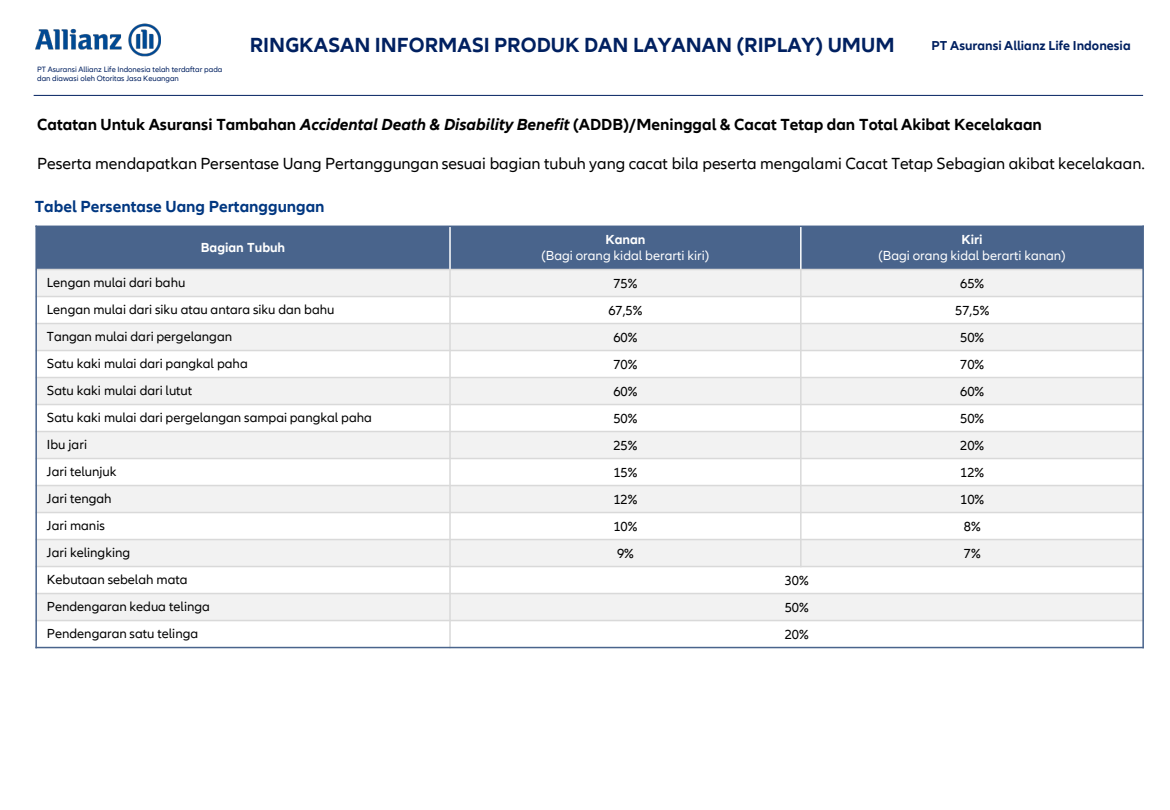
<style>
.page{position:relative;width:1170px;height:810px;background:#fff}
.page>*{position:absolute;margin:0;border:0;box-sizing:border-box;transform-origin:0 0}
.t1{font:700 21px "Allianz Neo";color:#002060}
.t2{font:16.65px "Allianz Neo";color:#000}
.t3{font:700 16.5px "Allianz Neo";color:#000}
.t4{font:700 16.5px "Allianz Neo";color:#003781}
.t5{font:13.5px "Allianz Neo";color:#000}
.t6{font:13.5px "Allianz Neo";color:#fff}
.t7{font:700 13.5px "Allianz Neo";letter-spacing:-.005em;color:#fff}
.t8{font:700 13.35px "Allianz Neo";color:#002060}
.t9{font:7.95px/9.6px "Allianz Neo";color:#002060}
.s1{font-style:italic}
</style>
<div class="page">
<hr style="left:34px;top:95px;width:1109px;height:1px;background:#002060">
<img style="left:36px;top:23px;width:125px;height:73px">
<div style="left:36px;top:226px;width:414px;height:44px;background:#49648c"></div>
<div style="left:450px;top:226px;width:351px;height:44px;background:#49648c"></div>
<div style="left:801px;top:226px;width:342px;height:44px;background:#49648c"></div>
<div style="left:36px;top:270px;width:414px;height:27px;background:#f2f2f2"></div>
<div style="left:450px;top:270px;width:351px;height:27px;background:#f2f2f2"></div>
<div style="left:801px;top:270px;width:342px;height:27px;background:#f2f2f2"></div>
<div style="left:36px;top:324px;width:414px;height:27px;background:#f2f2f2"></div>
<div style="left:450px;top:324px;width:351px;height:27px;background:#f2f2f2"></div>
<div style="left:801px;top:324px;width:342px;height:27px;background:#f2f2f2"></div>
<div style="left:36px;top:378px;width:414px;height:27px;background:#f2f2f2"></div>
<div style="left:450px;top:378px;width:351px;height:27px;background:#f2f2f2"></div>
<div style="left:801px;top:378px;width:342px;height:27px;background:#f2f2f2"></div>
<div style="left:36px;top:432px;width:414px;height:27px;background:#f2f2f2"></div>
<div style="left:450px;top:432px;width:351px;height:27px;background:#f2f2f2"></div>
<div style="left:801px;top:432px;width:342px;height:27px;background:#f2f2f2"></div>
<div style="left:36px;top:486px;width:414px;height:27px;background:#f2f2f2"></div>
<div style="left:450px;top:486px;width:351px;height:27px;background:#f2f2f2"></div>
<div style="left:801px;top:486px;width:342px;height:27px;background:#f2f2f2"></div>
<div style="left:36px;top:540px;width:414px;height:27px;background:#f2f2f2"></div>
<div style="left:450px;top:540px;width:351px;height:27px;background:#f2f2f2"></div>
<div style="left:801px;top:540px;width:342px;height:27px;background:#f2f2f2"></div>
<div style="left:36px;top:594px;width:414px;height:27px;background:#f2f2f2"></div>
<div style="left:450px;top:594px;width:693px;height:27px;background:#f2f2f2"></div>
<hr style="left:449px;top:226px;width:2px;height:44px;background:#fff">
<hr style="left:449px;top:270px;width:2px;height:378px;background:#d9d9d9">
<hr style="left:800px;top:226px;width:2px;height:44px;background:#fff">
<hr style="left:800px;top:270px;width:2px;height:297px;background:#d9d9d9">
<hr style="left:35px;top:269px;width:1109px;height:1px;background:#d9d9d9">
<hr style="left:35px;top:296px;width:1109px;height:1px;background:#d9d9d9">
<hr style="left:35px;top:323px;width:1109px;height:1px;background:#d9d9d9">
<hr style="left:35px;top:350px;width:1109px;height:1px;background:#d9d9d9">
<hr style="left:35px;top:377px;width:1109px;height:1px;background:#d9d9d9">
<hr style="left:35px;top:404px;width:1109px;height:1px;background:#d9d9d9">
<hr style="left:35px;top:431px;width:1109px;height:1px;background:#d9d9d9">
<hr style="left:35px;top:458px;width:1109px;height:1px;background:#d9d9d9">
<hr style="left:35px;top:485px;width:1109px;height:1px;background:#d9d9d9">
<hr style="left:35px;top:512px;width:1109px;height:1px;background:#d9d9d9">
<hr style="left:35px;top:539px;width:1109px;height:1px;background:#d9d9d9">
<hr style="left:35px;top:566px;width:1109px;height:1px;background:#d9d9d9">
<hr style="left:35px;top:593px;width:1109px;height:1px;background:#d9d9d9">
<hr style="left:35px;top:620px;width:1109px;height:1px;background:#d9d9d9">
<hr style="left:35px;top:226px;width:2px;height:422px;background:#49648c">
<hr style="left:1142px;top:226px;width:2px;height:422px;background:#49648c">
<hr style="left:35px;top:226px;width:1109px;height:1px;background:#49648c">
<hr style="left:35px;top:647px;width:1109px;height:1px;background:#49648c">
<p class="t9" style="left:37px;top:65px;width:187px">PT Asuransi Allianz Life Indonesia telah terdaftar pada dan diawasi oleh Otoritas Jasa Keuangan</p>
<h1 class="t1" style="left:250px;top:33px;width:646px">RINGKASAN INFORMASI PRODUK DAN LAYANAN (RIPLAY) UMUM</h1>
<p class="t8" style="left:932px;top:38px;width:201px">PT Asuransi Allianz Life Indonesia</p>
<p class="t3" style="left:37px;top:115px;width:1006px">Catatan Untuk Asuransi Tambahan <span class="s1">Accidental Death &amp; Disability Benefit</span> (ADDB)/Meninggal &amp; Cacat Tetap dan Total Akibat Kecelakaan</p>
<p class="t2" style="left:37px;top:154px;width:1109px">Peserta mendapatkan Persentase Uang Pertanggungan sesuai bagian tubuh yang cacat bila peserta mengalami Cacat Tetap Sebagian akibat kecelakaan.</p>
<p class="t4" style="left:35px;top:197px;width:291px">Tabel Persentase Uang Pertanggungan</p>
<p class="t7" style="left:201px;top:240px;width:86px">Bagian Tubuh</p>
<p class="t7" style="left:606px;top:232px;width:42px">Kanan</p>
<p class="t6" style="left:542px;top:248px;width:169px">(Bagi orang kidal berarti kiri)</p>
<p class="t7" style="left:961px;top:232px;width:23px">Kiri</p>
<p class="t6" style="left:879px;top:248px;width:189px">(Bagi orang kidal berarti kanan)</p>
<p class="t5" style="left:47px;top:275px;width:140px">Lengan mulai dari bahu</p>
<p class="t5" style="left:613px;top:276px;width:26px">75%</p>
<p class="t5" style="left:960px;top:276px;width:26px">65%</p>
<p class="t5" style="left:47px;top:302px;width:289px">Lengan mulai dari siku atau antara siku dan bahu</p>
<p class="t5" style="left:608px;top:303px;width:36px">67,5%</p>
<p class="t5" style="left:955px;top:303px;width:36px">57,5%</p>
<p class="t5" style="left:47px;top:329px;width:187px">Tangan mulai dari pergelangan</p>
<p class="t5" style="left:613px;top:330px;width:26px">60%</p>
<p class="t5" style="left:960px;top:330px;width:26px">50%</p>
<p class="t5" style="left:47px;top:356px;width:202px">Satu kaki mulai dari pangkal paha</p>
<p class="t5" style="left:613px;top:357px;width:26px">70%</p>
<p class="t5" style="left:960px;top:357px;width:26px">70%</p>
<p class="t5" style="left:47px;top:383px;width:147px">Satu kaki mulai dari lutut</p>
<p class="t5" style="left:613px;top:384px;width:26px">60%</p>
<p class="t5" style="left:960px;top:384px;width:26px">60%</p>
<p class="t5" style="left:47px;top:410px;width:326px">Satu kaki mulai dari pergelangan sampai pangkal paha</p>
<p class="t5" style="left:613px;top:411px;width:26px">50%</p>
<p class="t5" style="left:960px;top:411px;width:26px">50%</p>
<p class="t5" style="left:47px;top:437px;width:42px">Ibu jari</p>
<p class="t5" style="left:613px;top:438px;width:26px">25%</p>
<p class="t5" style="left:960px;top:438px;width:26px">20%</p>
<p class="t5" style="left:47px;top:464px;width:71px">Jari telunjuk</p>
<p class="t5" style="left:613px;top:465px;width:26px">15%</p>
<p class="t5" style="left:960px;top:465px;width:26px">12%</p>
<p class="t5" style="left:47px;top:491px;width:66px">Jari tengah</p>
<p class="t5" style="left:613px;top:492px;width:26px">12%</p>
<p class="t5" style="left:960px;top:492px;width:26px">10%</p>
<p class="t5" style="left:47px;top:518px;width:59px">Jari manis</p>
<p class="t5" style="left:613px;top:519px;width:26px">10%</p>
<p class="t5" style="left:964px;top:519px;width:18px">8%</p>
<p class="t5" style="left:47px;top:545px;width:85px">Jari kelingking</p>
<p class="t5" style="left:617px;top:546px;width:18px">9%</p>
<p class="t5" style="left:964px;top:546px;width:18px">7%</p>
<p class="t5" style="left:47px;top:572px;width:142px">Kebutaan sebelah mata</p>
<p class="t5" style="left:785px;top:573px;width:26px">30%</p>
<p class="t5" style="left:47px;top:599px;width:165px">Pendengaran kedua telinga</p>
<p class="t5" style="left:785px;top:600px;width:26px">50%</p>
<p class="t5" style="left:47px;top:626px;width:153px">Pendengaran satu telinga</p>
<p class="t5" style="left:785px;top:627px;width:26px">20%</p>
</div>
